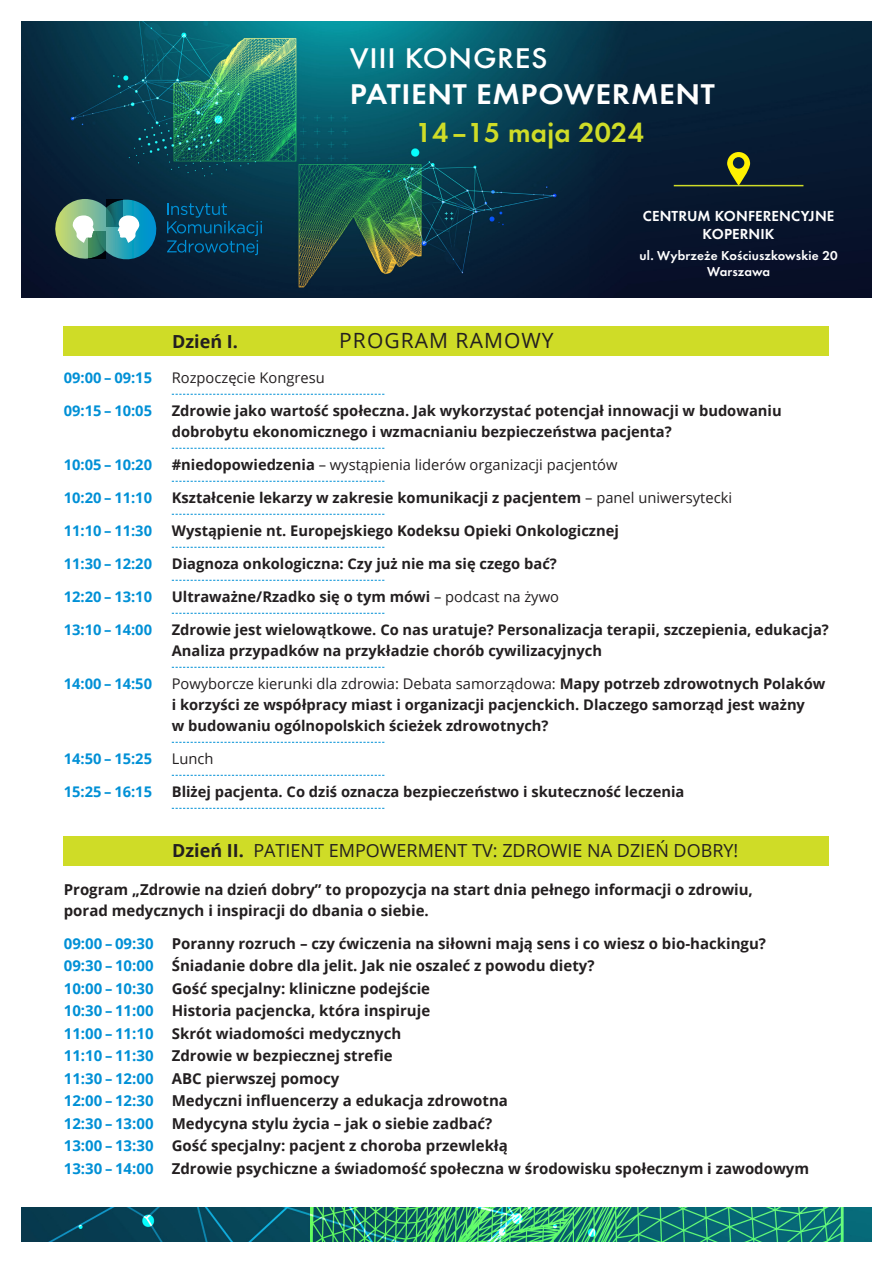
<style>
.page{position:relative;width:893px;height:1263px;background:#fff}
.page>*{position:absolute;margin:0;border:0;box-sizing:border-box;transform-origin:0 0}
.t1{font:29.55px "Futura Dem";letter-spacing:.02em;color:#fff;scale:1.07 1}
.t2{font:500 29.55px "Futura";letter-spacing:.02em;color:#fff;scale:1.07 1}
.t3{font:28.5px "Futura Dem";letter-spacing:.01em;color:#cfdc27}
.t4{font:21px "Open Sans";letter-spacing:.05em;color:#231f20}
.t5{font:18px "Open Sans";color:#231f20}
.t6{font:700 18px "Open Sans";color:#231f20}
.t7{font:15.15px "Futura Dem";letter-spacing:.01em;color:#fff}
.t8{font:700 15px "Open Sans";color:#231f20}
.t9{font:700 14.7px/21px "Open Sans";color:#231f20}
.t10{font:700 14.7px "Open Sans";color:#0090d6}
.t11{font:14.7px "Open Sans";color:#231f20}
.t12{font:13.35px "Futura Dem";letter-spacing:.01em;color:#fff}
.s1{font-weight:700}
.s2{font-weight:400}
.s3{color:#0090d6}
.s4{font-size:14.7px;color:#0090d6}
</style>
<div class="page">
<div style="left:64px;top:326px;width:765px;height:30px;background:#cfdc27"></div>
<img style="left:21px;top:21px;width:851px;height:277px">
<svg style="left:52px;top:199px;width:108px;height:63px;background:#528d8a"></svg>
<svg style="left:167px;top:203px;width:95px;height:52px;background:#053a57"></svg>
<svg style="left:727px;top:152px;width:23px;height:34px"></svg>
<div style="left:733px;top:157px;width:11px;height:12px;background:#05213f;border-radius:50%"></div>
<hr style="left:674px;top:185px;width:129px;height:1px;background:#cfdc27">
<svg style="left:172px;top:394px;width:212px;height:1px"></svg>
<svg style="left:172px;top:448px;width:212px;height:1px"></svg>
<svg style="left:172px;top:481px;width:212px;height:1px"></svg>
<svg style="left:172px;top:514px;width:212px;height:1px"></svg>
<svg style="left:172px;top:547px;width:212px;height:1px"></svg>
<svg style="left:172px;top:580px;width:212px;height:1px"></svg>
<svg style="left:172px;top:613px;width:212px;height:1px"></svg>
<svg style="left:172px;top:667px;width:212px;height:1px"></svg>
<svg style="left:172px;top:742px;width:212px;height:1px"></svg>
<svg style="left:172px;top:775px;width:212px;height:1px"></svg>
<svg style="left:172px;top:808px;width:212px;height:1px"></svg>
<img style="left:21px;top:1208px;width:851px;height:34px">
<div style="left:64px;top:836px;width:765px;height:29px;background:#cfdc27"></div>
<p class="t2" style="left:350px;top:41px;width:186px">VIII KONGRES</p>
<p class="t1" style="left:350px;top:76px;width:343px">PATIENT EMPOWERMENT</p>
<p class="t3" style="left:416px;top:115px;width:229px">14‒15 maja 2024</p>
<p class="t6" style="left:172px;top:329px;width:67px">Dzień I.</p>
<p class="t4" style="left:339px;top:326px;width:216px">PROGRAM RAMOWY</p>
<p class="t7" style="left:643px;top:207px;width:193px">CENTRUM KONFERENCYJNE</p>
<p class="t7" style="left:703px;top:225px;width:73px">KOPERNIK</p>
<p class="t12" style="left:640px;top:247px;width:200px">ul. Wybrzeże Kościuszkowskie 20</p>
<p class="t12" style="left:707px;top:263px;width:65px">Warszawa</p>
<p class="t10" style="left:64px;top:367px;width:90px">09:00 – 09:15</p>
<p class="t11" style="left:172px;top:367px;width:154px">Rozpoczęcie Kongresu</p>
<p class="t10" style="left:64px;top:400px;width:90px">09:15 – 10:05</p>
<p class="t9" style="left:172px;top:399px;width:611px">Zdrowie jako wartość społeczna. Jak wykorzystać potencjał innowacji w budowaniu</p>
<p class="t9" style="left:172px;top:420px;width:501px">dobrobytu ekonomicznego i wzmacnianiu bezpieczeństwa pacjenta?</p>
<p class="t10" style="left:64px;top:454px;width:90px">10:05 – 10:20</p>
<p class="t11" style="left:172px;top:454px;width:447px"><span class="s1">#niedopowiedzenia</span> – wystąpienia liderów organizacji pacjentów</p>
<p class="t10" style="left:64px;top:487px;width:90px">10:20 – 11:10</p>
<p class="t9" style="left:172px;top:486px;width:562px">Kształcenie lekarzy w zakresie komunikacji z pacjentem <span class="s2">– panel uniwersytecki</span></p>
<p class="t10" style="left:64px;top:520px;width:90px">11:10 – 11:30</p>
<p class="t9" style="left:172px;top:519px;width:449px">Wystąpienie nt. Europejskiego Kodeksu Opieki Onkologicznej</p>
<p class="t10" style="left:64px;top:553px;width:90px">11:30 – 12:20</p>
<p class="t9" style="left:172px;top:552px;width:387px">Diagnoza onkologiczna: Czy już nie ma się czego bać?</p>
<p class="t10" style="left:64px;top:586px;width:90px">12:20 – 13:10</p>
<p class="t9" style="left:172px;top:585px;width:389px">Ultraważne/Rzadko się o tym mówi <span class="s2">– podcast na żywo</span></p>
<p class="t10" style="left:64px;top:619px;width:90px">13:10 – 14:00</p>
<p class="t9" style="left:172px;top:618px;width:659px">Zdrowie jest wielowątkowe. Co nas uratuje? Personalizacja terapii, szczepienia, edukacja?</p>
<p class="t9" style="left:172px;top:639px;width:432px">Analiza przypadków na przykładzie chorób cywilizacyjnych</p>
<p class="t10" style="left:64px;top:673px;width:90px">14:00 – 14:50</p>
<p class="t9" style="left:172px;top:672px;width:655px"><span class="s2">Powyborcze kierunki dla zdrowia: Debata samorządowa:</span> Mapy potrzeb zdrowotnych Polaków i korzyści ze współpracy miast i organizacji pacjenckich. Dlaczego samorząd jest ważny</p>
<p class="t9" style="left:172px;top:714px;width:378px">w budowaniu ogólnopolskich ścieżek zdrowotnych?</p>
<p class="t10" style="left:64px;top:748px;width:90px">14:50 – 15:25</p>
<p class="t11" style="left:172px;top:748px;width:43px">Lunch</p>
<p class="t10" style="left:64px;top:781px;width:90px">15:25 – 16:15</p>
<p class="t9" style="left:172px;top:780px;width:514px">Bliżej pacjenta. Co dziś oznacza bezpieczeństwo i skuteczność leczenia</p>
<p class="t5" style="left:172px;top:838px;width:568px"><span class="s1">Dzień II.</span> PATIENT EMPOWERMENT TV: ZDROWIE NA DZIEŃ DOBRY!</p>
<p class="t8" style="left:64px;top:878px;width:691px">Program „Zdrowie na dzień dobry” to propozycja na start dnia pełnego informacji o zdrowiu,</p>
<p class="t8" style="left:64px;top:899px;width:367px">porad medycznych i inspiracji do dbania o siebie.</p>
<p class="t8" style="left:64px;top:932px;width:704px"><span class="s3">09:00</span> <span class="s4">–</span> <span class="s3">09:30</span> Poranny rozruch – czy ćwiczenia na siłowni mają sens i co wiesz o bio-hackingu?</p>
<p class="t8" style="left:64px;top:955px;width:532px"><span class="s3">09:30</span> <span class="s4">–</span> <span class="s3">10:00</span> Śniadanie dobre dla jelit. Jak nie oszaleć z powodu diety?</p>
<p class="t8" style="left:64px;top:977px;width:368px"><span class="s3">10:00</span> <span class="s4">–</span> <span class="s3">10:30</span> Gość specjalny: kliniczne podejście</p>
<p class="t8" style="left:64px;top:1000px;width:368px"><span class="s3">10:30</span> <span class="s4">–</span> <span class="s3">11:00</span> Historia pacjencka, która inspiruje</p>
<p class="t8" style="left:64px;top:1022px;width:339px"><span class="s3">11:00</span> <span class="s4">–</span> <span class="s3">11:10</span> Skrót wiadomości medycznych</p>
<p class="t8" style="left:64px;top:1045px;width:330px"><span class="s3">11:10</span> <span class="s4">–</span> <span class="s3">11:30</span> Zdrowie w bezpiecznej strefie</p>
<p class="t8" style="left:64px;top:1067px;width:277px"><span class="s3">11:30</span> <span class="s4">–</span> <span class="s3">12:00</span> ABC pierwszej pomocy</p>
<p class="t8" style="left:64px;top:1090px;width:446px"><span class="s3">12:00</span> <span class="s4">–</span> <span class="s3">12:30</span> Medyczni influencerzy a edukacja zdrowotna</p>
<p class="t8" style="left:64px;top:1112px;width:430px"><span class="s3">12:30</span> <span class="s4">–</span> <span class="s3">13:00</span> Medycyna stylu życia – jak o siebie zadbać?</p>
<p class="t8" style="left:64px;top:1135px;width:446px"><span class="s3">13:00</span> <span class="s4">–</span> <span class="s3">13:30</span> Gość specjalny: pacjent z choroba przewlekłą</p>
<p class="t8" style="left:64px;top:1157px;width:747px"><span class="s3">13:30</span> <span class="s4">–</span> <span class="s3">14:00</span> Zdrowie psychiczne a świadomość społeczna w środowisku społecznym i zawodowym</p>
</div>
